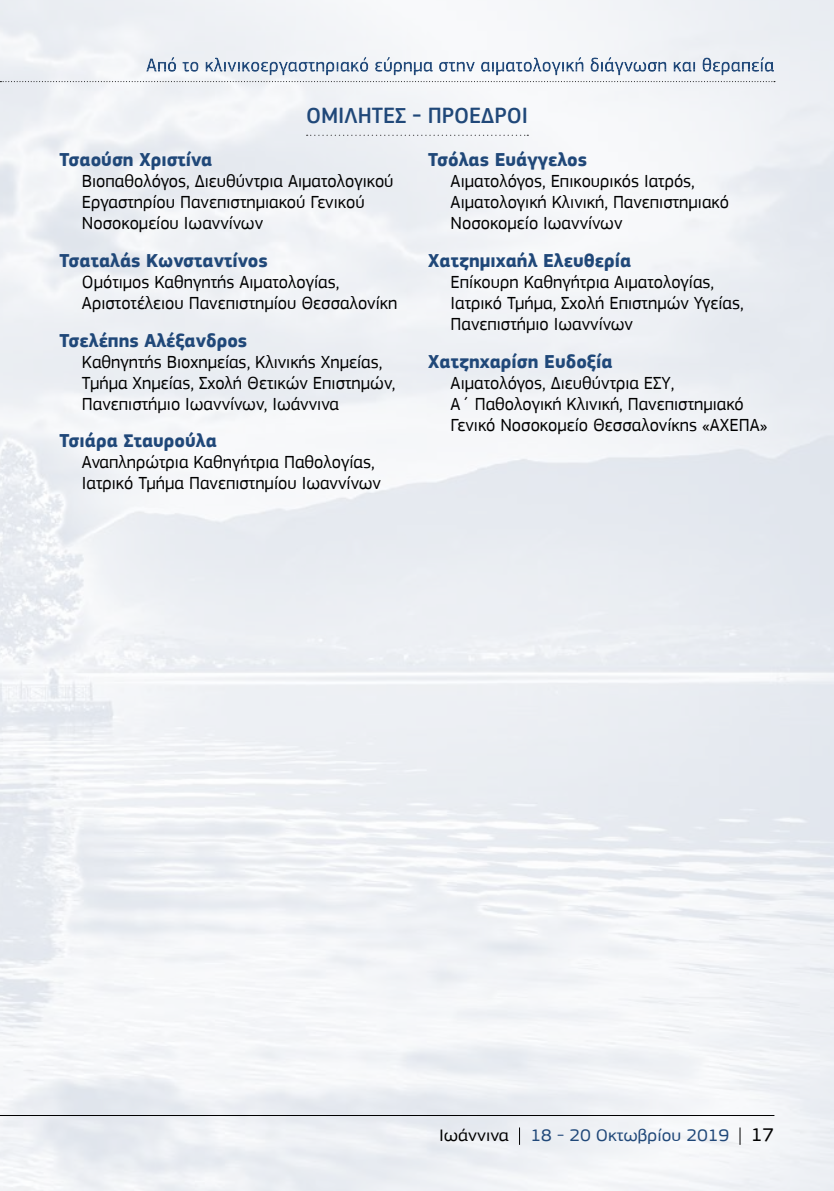
<style>
.page{position:relative;width:834px;height:1191px;background:#fff}
.page>*{position:absolute;margin:0;border:0;box-sizing:border-box;transform-origin:0 0}
.t1{font:500 22.75px "PF Square Sans Pro";color:#204879}
.t2{font:700 19.25px "PF Square Sans Pro";color:#204879}
.t3{font:18.38px/21px "PF Square Sans Pro";color:#000}
.t4{font:17.5px "PF Square Sans Pro";color:#204879;scale:1.1 1}
.s1{color:#000}
.s2{font-size:19.25px;color:#000}
</style>
<div class="page">
<img style="left:0;top:0;width:833px;height:1191px">
<svg style="left:0;top:81px;width:774px;height:1px"></svg>
<hr style="left:0;top:1115px;width:774px;height:1px;background:#000">
<div style="left:58px;top:52px;width:752px;height:27px;background:#fff;opacity:.75"></div>
<div style="left:93px;top:63px;width:717px;height:16px;background:#000;opacity:.75"></div>
<svg style="left:519px;top:1127px;width:1px;height:17px"></svg>
<svg style="left:739px;top:1127px;width:1px;height:17px"></svg>
<svg style="left:306px;top:135px;width:222px;height:1px"></svg>
<p class="t1" style="left:306px;top:103px;width:223px">ΟΜΙΛΗΤΕΣ - ΠΡΟΕΔΡΟΙ</p>
<p class="t2" style="left:60px;top:148px;width:154px">Τσαούση Χριστίνα</p>
<p class="t3" style="left:82px;top:170px;width:313px">Βιοπαθολόγος, Διευθύντρια Αιματολογικού<br>Εργαστηρίου Πανεπιστημιακού Γενικού<br>Νοσοκομείου Ιωαννίνων</p>
<p class="t2" style="left:60px;top:249px;width:210px">Τσαταλάς Κωνσταντίνος</p>
<p class="t3" style="left:82px;top:271px;width:317px">Ομότιμος Καθηγητής Αιματολογίας,<br>Αριστοτέλειου Πανεπιστημίου Θεσσαλονίκη</p>
<p class="t2" style="left:60px;top:329px;width:189px">Τσελέπης Αλέξανδρος</p>
<p class="t3" style="left:82px;top:351px;width:315px">Καθηγητής Βιοχημείας, Κλινικής Χημείας,<br>Τμήμα Χημείας, Σχολή Θετικών Επιστημών,<br>Πανεπιστήμιο Ιωαννίνων, Ιωάννινα</p>
<p class="t2" style="left:60px;top:429px;width:159px">Τσιάρα Σταυρούλα</p>
<p class="t3" style="left:82px;top:452px;width:300px">Αναπληρώτρια Καθηγήτρια Παθολογίας,<br>Ιατρικό Τμήμα Πανεπιστημίου Ιωαννίνων</p>
<p class="t2" style="left:428px;top:148px;width:160px">Τσόλας Ευάγγελος</p>
<p class="t3" style="left:450px;top:170px;width:280px">Αιματολόγος, Επικουρικός Ιατρός,<br>Αιματολογική Κλινική, Πανεπιστημιακό<br>Νοσοκομείο Ιωαννίνων</p>
<p class="t2" style="left:428px;top:249px;width:204px">Χατζημιχαήλ Ελευθερία</p>
<p class="t3" style="left:450px;top:271px;width:294px">Επίκουρη Καθηγήτρια Αιματολογίας,<br>Ιατρικό Τμήμα, Σχολή Επιστημών Υγείας,<br>Πανεπιστήμιο Ιωαννίνων</p>
<p class="t2" style="left:428px;top:350px;width:186px">Χατζηχαρίση Ευδοξία</p>
<p class="t3" style="left:450px;top:372px;width:318px">Αιματολόγος, Διευθύντρια ΕΣΥ,<br>Α΄ Παθολογική Κλινική, Πανεπιστημιακό<br>Γενικό Νοσοκομείο Θεσσαλονίκης «ΑΧΕΠΑ»</p>
<p class="t4" style="left:439px;top:1125px;width:306px"><span class="s1">Ιωάννινα</span> 18 - 20 Οκτωβρίου 2019 <span class="s2">17</span></p>
</div>
